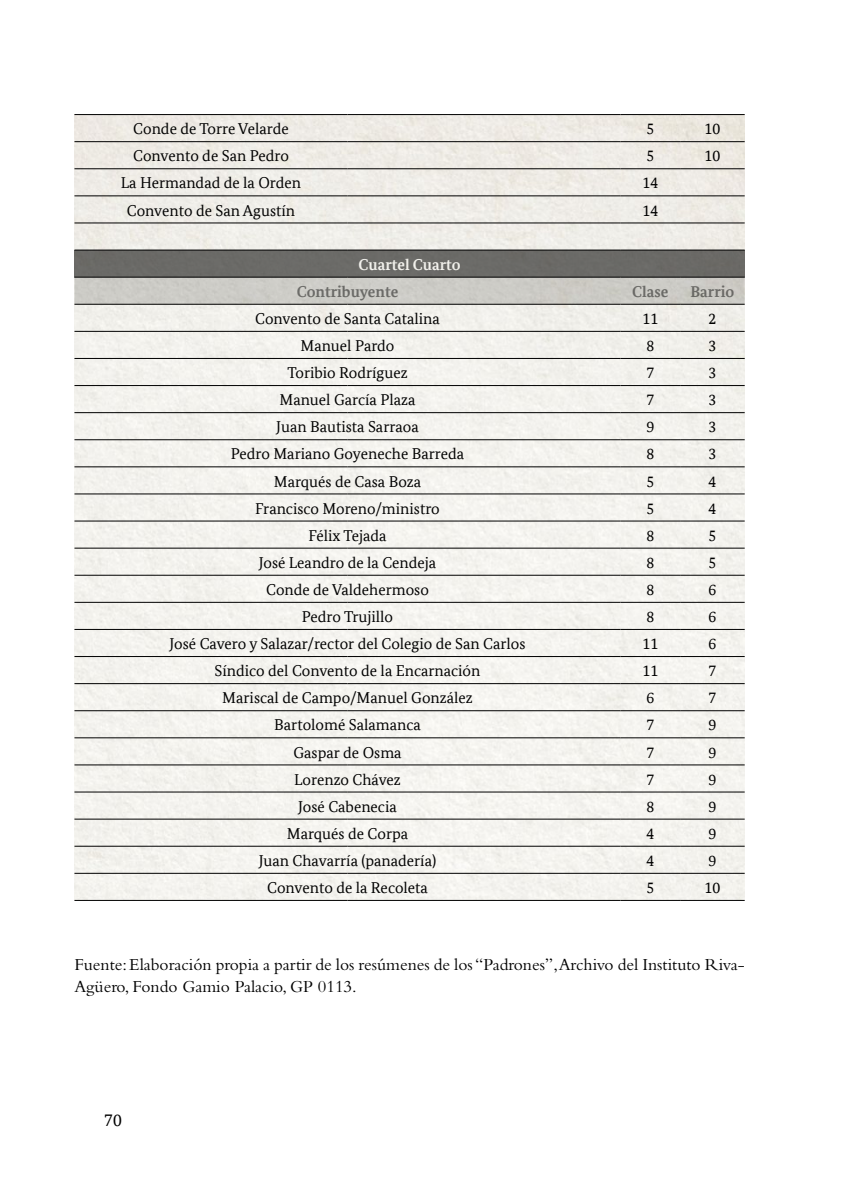
<style>
.page{position:relative;width:844px;height:1191px;background:#fff}
.page>*{position:absolute;margin:0;border:0;box-sizing:border-box;transform-origin:0 0}
.t1{font:17.5px/21.9px "Bembo Std";color:#000}
.t2{font:17.5px "Bundes Serif Office";color:#000}
.t3{font:15.75px "Bundes Serif Office";color:#000}
.t4{font:700 15.75px "Bundes Serif Office";color:#727271}
.t5{font:700 15.75px "Bundes Serif Office";color:#fff}
</style>
<div class="page">
<hr style="left:74px;top:114px;width:273px;height:1px;background:#000">
<hr style="left:347px;top:114px;width:273px;height:1px;background:#000">
<hr style="left:620px;top:114px;width:60px;height:1px;background:#000">
<hr style="left:680px;top:114px;width:64px;height:1px;background:#000">
<hr style="left:74px;top:900px;width:273px;height:1px;background:#000">
<hr style="left:347px;top:900px;width:273px;height:1px;background:#000">
<hr style="left:620px;top:900px;width:60px;height:1px;background:#000">
<hr style="left:680px;top:900px;width:64px;height:1px;background:#000">
<img style="left:74px;top:115px;width:670px;height:785px">
<p class="t3" style="left:133px;top:120px;width:157px">Conde de Torre Velarde</p>
<p class="t3" style="left:646px;top:120px;width:9px">5</p>
<p class="t3" style="left:704px;top:120px;width:17px">10</p>
<p class="t3" style="left:133px;top:147px;width:157px">Convento de San Pedro</p>
<p class="t3" style="left:646px;top:147px;width:9px">5</p>
<p class="t3" style="left:704px;top:147px;width:17px">10</p>
<p class="t3" style="left:121px;top:174px;width:182px">La Hermandad de la Orden</p>
<p class="t3" style="left:642px;top:174px;width:17px">14</p>
<p class="t3" style="left:127px;top:201px;width:170px">Convento de San Agustín</p>
<p class="t3" style="left:642px;top:201px;width:17px">14</p>
<p class="t5" style="left:358px;top:255px;width:104px">Cuartel Cuarto</p>
<p class="t4" style="left:296px;top:282px;width:103px">Contribuyente</p>
<p class="t4" style="left:632px;top:282px;width:38px">Clase</p>
<p class="t4" style="left:690px;top:282px;width:45px">Barrio</p>
<p class="t3" style="left:255px;top:309px;width:186px">Convento de Santa Catalina</p>
<p class="t3" style="left:642px;top:309px;width:17px">11</p>
<p class="t3" style="left:708px;top:309px;width:9px">2</p>
<p class="t3" style="left:300px;top:336px;width:95px">Manuel Pardo</p>
<p class="t3" style="left:646px;top:336px;width:9px">8</p>
<p class="t3" style="left:708px;top:336px;width:9px">3</p>
<p class="t3" style="left:287px;top:364px;width:122px">Toribio Rodríguez</p>
<p class="t3" style="left:646px;top:364px;width:9px">7</p>
<p class="t3" style="left:708px;top:364px;width:9px">3</p>
<p class="t3" style="left:279px;top:391px;width:137px">Manuel García Plaza</p>
<p class="t3" style="left:646px;top:391px;width:9px">7</p>
<p class="t3" style="left:708px;top:391px;width:9px">3</p>
<p class="t3" style="left:276px;top:418px;width:144px">Juan Bautista Sarraoa</p>
<p class="t3" style="left:646px;top:418px;width:9px">9</p>
<p class="t3" style="left:708px;top:418px;width:9px">3</p>
<p class="t3" style="left:231px;top:445px;width:235px">Pedro Mariano Goyeneche Barreda</p>
<p class="t3" style="left:646px;top:445px;width:9px">8</p>
<p class="t3" style="left:708px;top:445px;width:9px">3</p>
<p class="t3" style="left:274px;top:472px;width:149px">Marqués de Casa Boza</p>
<p class="t3" style="left:646px;top:472px;width:9px">5</p>
<p class="t3" style="left:708px;top:472px;width:9px">4</p>
<p class="t3" style="left:255px;top:499px;width:186px">Francisco Moreno/ministro</p>
<p class="t3" style="left:646px;top:499px;width:9px">5</p>
<p class="t3" style="left:708px;top:499px;width:9px">4</p>
<p class="t3" style="left:308px;top:526px;width:79px">Félix Tejada</p>
<p class="t3" style="left:646px;top:526px;width:9px">8</p>
<p class="t3" style="left:708px;top:526px;width:9px">5</p>
<p class="t3" style="left:259px;top:553px;width:179px">José Leandro de la Cendeja</p>
<p class="t3" style="left:646px;top:553px;width:9px">8</p>
<p class="t3" style="left:708px;top:553px;width:9px">5</p>
<p class="t3" style="left:266px;top:580px;width:164px">Conde de Valdehermoso</p>
<p class="t3" style="left:646px;top:580px;width:9px">8</p>
<p class="t3" style="left:708px;top:580px;width:9px">6</p>
<p class="t3" style="left:302px;top:607px;width:93px">Pedro Trujillo</p>
<p class="t3" style="left:646px;top:607px;width:9px">8</p>
<p class="t3" style="left:708px;top:607px;width:9px">6</p>
<p class="t3" style="left:169px;top:634px;width:357px">José Cavero y Salazar/rector del Colegio de San Carlos</p>
<p class="t3" style="left:642px;top:634px;width:17px">11</p>
<p class="t3" style="left:708px;top:634px;width:9px">6</p>
<p class="t3" style="left:214px;top:662px;width:267px">Síndico del Convento de la Encarnación</p>
<p class="t3" style="left:642px;top:662px;width:17px">11</p>
<p class="t3" style="left:708px;top:662px;width:9px">7</p>
<p class="t3" style="left:222px;top:689px;width:252px">Mariscal de Campo/Manuel González</p>
<p class="t3" style="left:646px;top:689px;width:9px">6</p>
<p class="t3" style="left:708px;top:689px;width:9px">7</p>
<p class="t3" style="left:274px;top:716px;width:148px">Bartolomé Salamanca</p>
<p class="t3" style="left:646px;top:716px;width:9px">7</p>
<p class="t3" style="left:708px;top:716px;width:9px">9</p>
<p class="t3" style="left:293px;top:743px;width:110px">Gaspar de Osma</p>
<p class="t3" style="left:646px;top:743px;width:9px">7</p>
<p class="t3" style="left:708px;top:743px;width:9px">9</p>
<p class="t3" style="left:294px;top:770px;width:108px">Lorenzo Chávez</p>
<p class="t3" style="left:646px;top:770px;width:9px">7</p>
<p class="t3" style="left:708px;top:770px;width:9px">9</p>
<p class="t3" style="left:298px;top:797px;width:100px">José Cabenecia</p>
<p class="t3" style="left:646px;top:797px;width:9px">8</p>
<p class="t3" style="left:708px;top:797px;width:9px">9</p>
<p class="t3" style="left:287px;top:824px;width:123px">Marqués de Corpa</p>
<p class="t3" style="left:646px;top:824px;width:9px">4</p>
<p class="t3" style="left:708px;top:824px;width:9px">9</p>
<p class="t3" style="left:259px;top:851px;width:179px">Juan Chavarría (panadería)</p>
<p class="t3" style="left:646px;top:851px;width:9px">4</p>
<p class="t3" style="left:708px;top:851px;width:9px">9</p>
<p class="t3" style="left:267px;top:878px;width:162px">Convento de la Recoleta</p>
<p class="t3" style="left:646px;top:878px;width:9px">5</p>
<p class="t3" style="left:704px;top:878px;width:17px">10</p>
<p class="t1" style="left:74px;top:953px;width:671px">Fuente: Elaboración propia a partir de los resúmenes de los “Padrones”,Archivo del Instituto Riva-<br>Agüero, Fondo Gamio Palacio, GP 0113.</p>
<p class="t2" style="left:104px;top:1110px;width:19px">70</p>
</div>
